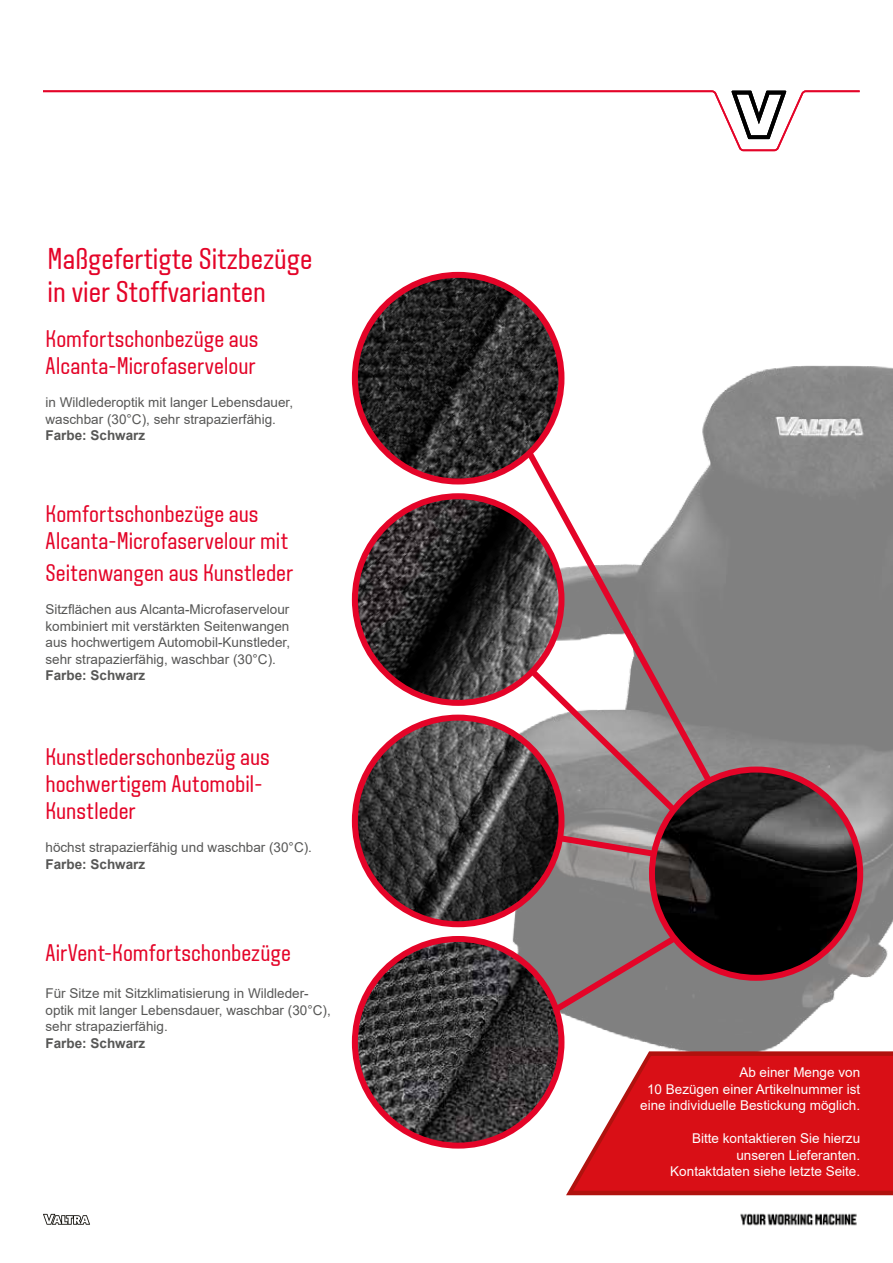
<style>
.page{position:relative;width:893px;height:1263px;background:#fff}
.page>*{position:absolute;margin:0;border:0;box-sizing:border-box;transform-origin:0 0}
.t1{font:30px/33px "VALTRA Aveny T 2020 Regular";color:#e40428}
.t2{font:24px/27px "VALTRA Aveny T 2020 Regular";color:#e40428}
.t3{font:13.5px/16.5px "Arial";color:#575756}
.t4{font:13.5px/16.5px "Arial";color:#fff;text-align:right}
.t5{font:700 13.5px "Arial";color:#575756}
</style>
<div class="page">
<svg style="left:43px;top:90px;width:817px;height:61px"></svg>
<img style="left:740px;top:1213px;width:117px;height:13px">
<svg style="left:43px;top:1214px;width:47px;height:11px"></svg>
<img style="left:450px;top:273px;width:443px;height:809px">
<svg style="left:517px;top:437px;width:201px;height:353px"></svg>
<svg style="left:516px;top:655px;width:167px;height:164px"></svg>
<svg style="left:553px;top:830px;width:108px;height:31px;background:#b38389"></svg>
<svg style="left:538px;top:930px;width:145px;height:93px;background:#88777a"></svg>
<img style="left:652px;top:769px;width:208px;height:209px;border-radius:104px">
<div style="left:649px;top:766px;width:214px;height:215px;border:6px solid #e40428;border-radius:50%"></div>
<img style="left:355px;top:496px;width:206px;height:207px;border-radius:103px">
<div style="left:352px;top:493px;width:212px;height:213px;border:6px solid #e40428;border-radius:50%"></div>
<img style="left:355px;top:275px;width:206px;height:206px;border-radius:103px">
<div style="left:352px;top:272px;width:212px;height:212px;border:6px solid #e40428;border-radius:50%"></div>
<img style="left:355px;top:939px;width:206px;height:206px;border-radius:103px">
<div style="left:352px;top:936px;width:212px;height:212px;border:6px solid #e40428;border-radius:50%"></div>
<img style="left:355px;top:718px;width:206px;height:206px;border-radius:103px">
<div style="left:352px;top:715px;width:212px;height:212px;border:6px solid #e40428;border-radius:50%"></div>
<svg style="left:562px;top:1049px;width:331px;height:147px;background:#db3339"></svg>
<h1 class="t1" style="left:48px;top:242px;width:266px">Maßgefertigte Sitzbezüge in vier Stoffvarianten</h1>
<h2 class="t2" style="left:45px;top:325px;width:215px">Komfortschonbezüge aus<br>Alcanta-Microfaservelour</h2>
<p class="t3" style="left:45px;top:394px;width:249px">in Wildlederoptik mit langer Lebensdauer, waschbar (30°C), sehr strapazierfähig.</p>
<p class="t5" style="left:45px;top:426px;width:101px">Farbe: Schwarz</p>
<h2 class="t2" style="left:45px;top:500px;width:244px">Komfortschonbezüge aus<br>Alcanta-Microfaservelour mit</h2>
<h2 class="t2" style="left:45px;top:559px;width:249px">Seitenwangen aus Kunstleder</h2>
<p class="t3" style="left:45px;top:601px;width:246px;text-align:justify">Sitzflächen aus Alcanta-Microfaservelour kombiniert mit verstärkten Seitenwangen aus hochwertigem Automobil-Kunstleder, sehr strapazierfähig, waschbar (30°C).</p>
<p class="t5" style="left:45px;top:666px;width:101px">Farbe: Schwarz</p>
<h2 class="t2" style="left:45px;top:743px;width:226px">Kunstlederschonbezüg aus hochwertigem Automobil-<br>Kunstleder</h2>
<p class="t3" style="left:45px;top:839px;width:268px">höchst strapazierfähig und waschbar (30°C).</p>
<p class="t5" style="left:45px;top:854px;width:101px">Farbe: Schwarz</p>
<h2 class="t2" style="left:45px;top:939px;width:247px">AirVent-Komfortschonbezüge</h2>
<p class="t3" style="left:45px;top:985px;width:287px">Für Sitze mit Sitzklimatisierung in Wildleder&shy;optik mit langer Lebensdauer, waschbar (30°C), sehr strapazierfähig.</p>
<p class="t5" style="left:45px;top:1033px;width:101px">Farbe: Schwarz</p>
<p class="t4" style="left:640px;top:1064px;width:221px">Ab einer Menge von<br>10 Bezügen einer Artikelnummer ist eine individuelle Bestickung möglich.</p>
<p class="t4" style="left:670px;top:1130px;width:191px">Bitte kontaktieren Sie hierzu unseren Lieferanten.<br>Kontaktdaten siehe letzte Seite.</p>
</div>
